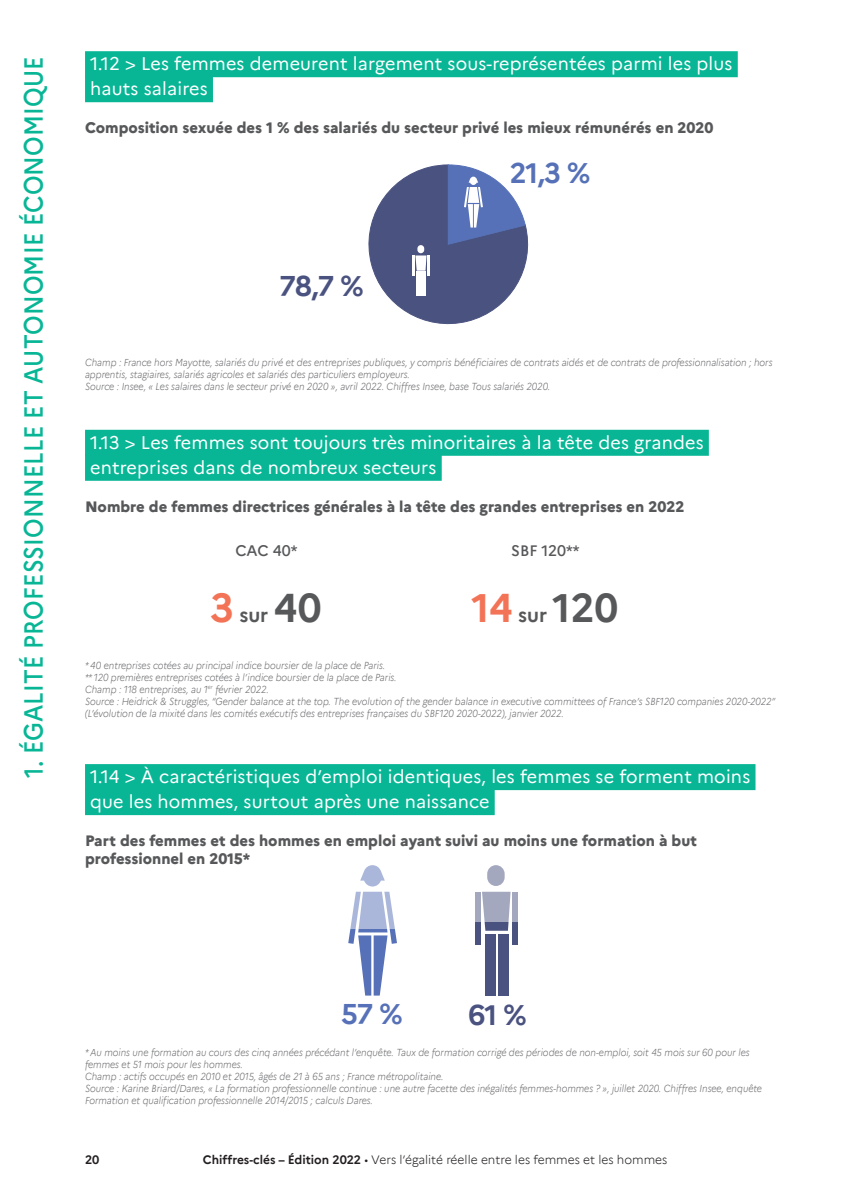
<style>
.page{position:relative;width:842px;height:1191px;background:#fff}
.page>*{position:absolute;margin:0;border:0;box-sizing:border-box;transform-origin:0 0}
.t1{font:700 28px "Marianne";color:#5671b7}
.t2{font:700 28px "Marianne";color:#4a5280}
.t3{font:500 26px "Marianne";letter-spacing:.01em;color:#08b696;scale:.9 1}
.t4{font:700 19.8px "Marianne";color:#57585a}
.H1_1{font:18px/25px "Marianne";letter-spacing:.01em;color:#fff}
.t5{font:800 15px/18px "Marianne";color:#57585a}
.t6{font:500 15px "Marianne";color:#57585a}
.t7{font:300 12px "Marianne";color:#231f20}
.t8{font:700 12px "Marianne";color:#231f20}
.Sources{font:italic 300 10px/12px "Marianne";color:#6c6d70;scale:.91 1}
.s1{font-size:39.6px;color:#f37356}
.s2{font-size:39.6px}
.s3{font-weight:700}
</style>
<div class="page">
<div style="left:85px;top:51px;width:653px;height:26px;background:#08b696"></div>
<div style="left:85px;top:76px;width:128px;height:26px;background:#08b696"></div>
<div style="left:85px;top:430px;width:624px;height:26px;background:#08b696"></div>
<div style="left:85px;top:455px;width:357px;height:26px;background:#08b696"></div>
<div style="left:85px;top:764px;width:670px;height:26px;background:#08b696"></div>
<div style="left:85px;top:789px;width:410px;height:26px;background:#08b696"></div>
<svg style="left:348px;top:928px;width:49px;height:67px"></svg>
<svg style="left:368px;top:164px;width:161px;height:161px"></svg>
<div style="left:417px;top:245px;width:7px;height:8px;background:#fff;border-radius:3px"></div>
<hr style="left:417px;top:272px;width:4px;height:24px;background:#fff">
<hr style="left:422px;top:272px;width:4px;height:24px;background:#fff">
<hr style="left:413px;top:255px;width:2px;height:21px;background:#fff">
<hr style="left:427px;top:255px;width:2px;height:21px;background:#fff">
<svg style="left:484px;top:921px;width:25px;height:9px"></svg>
<div style="left:485px;top:933px;width:11px;height:62px;background:#4a5280"></div>
<div style="left:498px;top:933px;width:10px;height:62px;background:#4a5280"></div>
<div style="left:475px;top:891px;width:6px;height:53px;background:#4a5280"></div>
<div style="left:512px;top:891px;width:6px;height:53px;background:#4a5280"></div>
<svg style="left:475px;top:865px;width:43px;height:56px;fill:#a4a8bf"></svg>
<svg style="left:350px;top:865px;width:45px;height:63px;fill:#adbadc"></svg>
<h2 class="t3" style="left:13px;top:777px;width:803px;rotate:-90deg">1. ÉGALITÉ PROFESSIONNELLE ET AUTONOMIE ÉCONOMIQUE</h2>
<p class="H1_1" style="left:90px;top:50px;width:644px">1.12 &gt; Les femmes demeurent largement sous-représentées parmi les plus hauts salaires</p>
<p class="t5" style="left:85px;top:118px;width:630px">Composition sexuée des 1 % des salariés du secteur privé les mieux rémunérés en 2020</p>
<p class="t2" style="left:279px;top:264px;width:86px">78,7 %</p>
<p class="t1" style="left:510px;top:151px;width:82px">21,3 %</p>
<p class="Sources" style="left:85px;top:356px;width:757px">Champ : France hors Mayotte, salariés du privé et des entreprises publiques, y compris bénéficiaires de contrats aidés et de contrats de professionnalisation ; hors apprentis, stagiaires, salariés agricoles et salariés des particuliers employeurs.</p>
<p class="Sources" style="left:85px;top:380px;width:513px">Source : Insee, « Les salaires dans le secteur privé en 2020 », avril 2022. Chiffres Insee, base Tous salariés 2020.</p>
<p class="H1_1" style="left:90px;top:428px;width:615px">1.13 &gt; Les femmes sont toujours très minoritaires à la tête des grandes entreprises dans de nombreux secteurs</p>
<p class="t5" style="left:85px;top:496px;width:601px">Nombre de femmes directrices générales à la tête des grandes entreprises en 2022</p>
<p class="t6" style="left:235px;top:539px;width:64px">CAC 40*</p>
<p class="t6" style="left:511px;top:539px;width:70px">SBF 120**</p>
<p class="t4" style="left:210px;top:599px;width:113px"><span class="s1">3</span> sur <span class="s2">40</span></p>
<p class="t4" style="left:472px;top:599px;width:148px"><span class="s1">14</span> sur <span class="s2">120</span></p>
<p class="Sources" style="left:85px;top:658px;width:331px">* 40 entreprises cotées au principal indice boursier de la place de Paris.</p>
<p class="Sources" style="left:85px;top:670px;width:344px">** 120 premières entreprises cotées à l’indice boursier de la place de Paris.</p>
<p class="Sources" style="left:85px;top:682px;width:203px">Champ : 118 entreprises, au 1<sup>er</sup> février 2022.</p>
<p class="Sources" style="left:85px;top:694px;width:760px">Source : Heidrick &amp; Struggles, “Gender balance at the top. The evolution of the gender balance in executive committees of France’s SBF120 companies 2020-2022” (L’évolution de la mixité dans les comités exécutifs des entreprises françaises du SBF120 2020-2022), janvier 2022.</p>
<p class="H1_1" style="left:90px;top:762px;width:662px">1.14 &gt; À caractéristiques d’emploi identiques, les femmes se forment moins que les hommes, surtout après une naissance</p>
<p class="t5" style="left:85px;top:830px;width:613px">Part des femmes et des hommes en emploi ayant suivi au moins une formation à but professionnel en 2015*</p>
<p class="t1" style="left:341px;top:992px;width:63px">57 %</p>
<p class="t2" style="left:468px;top:993px;width:60px">61 %</p>
<p class="Sources" style="left:85px;top:1045px;width:732px">* Au moins une formation au cours des cinq années précédant l’enquête. Taux de formation corrigé des périodes de non-emploi, soit 45 mois sur 60 pour les femmes et 51 mois pour les hommes.</p>
<p class="Sources" style="left:85px;top:1069px;width:395px">Champ : actifs occupés en 2010 et 2015, âgés de 21 à 65 ans ; France métropolitaine.</p>
<p class="Sources" style="left:85px;top:1081px;width:745px">Source : Karine Briard/Dares, « La formation professionnelle continue : une autre facette des inégalités femmes-hommes ? », juillet 2020. Chiffres Insee, enquête<br>Formation et qualification professionnelle 2014/2015 ; calculs Dares.</p>
<p class="t8" style="left:85px;top:1150px;width:16px">20</p>
<p class="t7" style="left:203px;top:1150px;width:466px"><span class="s3">Chiffres-clés – Édition 2022</span> • Vers l’égalité réelle entre les femmes et les hommes</p>
</div>
